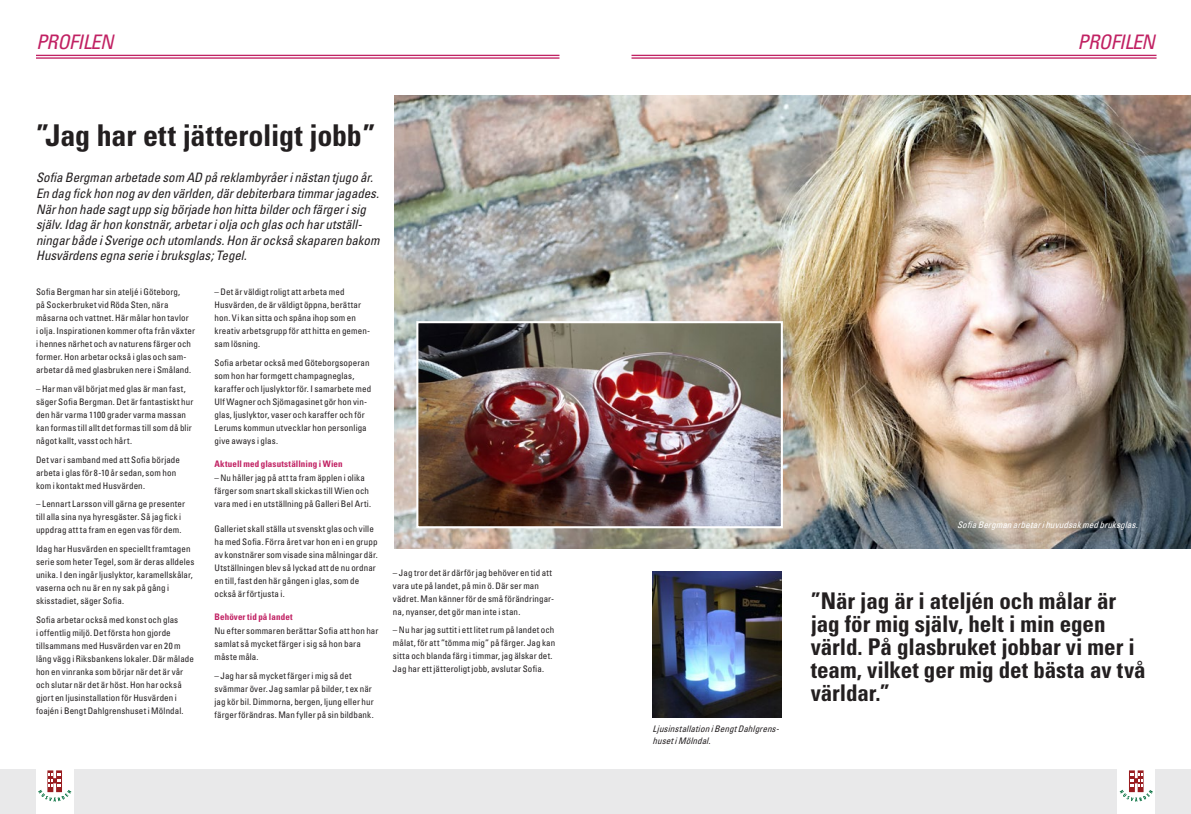
<style>
.page{position:relative;width:1191px;height:814px;background:#fff}
.page>*{position:absolute;margin:0;border:0;box-sizing:border-box;transform-origin:0 0}
.Rubrik_Framsida{font:700 condensed 30px "Univers";letter-spacing:-.005em;color:#231f20}
.Rubrik_Framsida-2{font:700 condensed 23px/23px "Univers";letter-spacing:-.005em;color:#231f20}
.Rubrik_mindre{font:italic condensed 20px "Univers";letter-spacing:-.025em;color:#c12163}
.Ingress_stor{font:italic condensed 13px/15.6px "Univers";letter-spacing:-.005em;color:#231f20}
.Bröd_utan_indrag{font:condensed 9px/13px "Univers";letter-spacing:.01em;color:#231f20}
.Bröd_med_indrag{font:italic condensed 9px "Univers";color:#231f20}
.Bröd_med_indrag-2{font:italic condensed 9px "Univers";color:#fff}
.Bröd_utan_indrag-2{font:700 condensed 9px "Univers";letter-spacing:.015em;color:#c12163}
.s1{font-weight:700;color:#c12163}
</style>
<div class="page">
<div style="left:0;top:768px;width:1191px;height:46px;background:#e9e9ea"></div>
<div style="left:36px;top:768px;width:37px;height:46px;background:#fff"></div>
<svg style="left:38px;top:770px;width:33px;height:31px"></svg>
<hr style="left:36px;top:55px;width:523px;height:1px;background:#c12163">
<hr style="left:36px;top:57px;width:523px;height:2px;background:#c12163">
<div style="left:1117px;top:768px;width:38px;height:46px;background:#fff"></div>
<svg style="left:1119px;top:770px;width:34px;height:31px"></svg>
<hr style="left:631px;top:55px;width:525px;height:1px;background:#c12163">
<hr style="left:631px;top:57px;width:525px;height:2px;background:#c12163">
<img style="left:394px;top:95px;width:797px;height:453px">
<img style="left:652px;top:571px;width:129px;height:146px">
<img style="left:419px;top:324px;width:361px;height:201px">
<div style="left:416px;top:321px;width:367px;height:207px;border:2px solid #fff"></div>
<p class="Rubrik_mindre" style="left:36px;top:29px;width:79px">PROFILEN</p>
<p class="Rubrik_mindre" style="left:1077px;top:29px;width:79px">PROFILEN</p>
<p class="Rubrik_Framsida" style="left:36px;top:117px;width:341px">”Jag har ett jätteroligt jobb”</p>
<p class="Ingress_stor" style="left:36px;top:170px;width:345px">Sofia Bergman arbetade som AD på reklambyråer i nästan tjugo år.<br>En dag fick hon nog av den världen, där debiterbara timmar jagades.<br>När hon hade sagt upp sig började hon hitta bilder och färger i sig själv. Idag är hon konstnär, arbetar i olja och glas och har utställ&shy;ningar både i Sverige och utomlands. Hon är också skaparen bakom Husvärdens egna serie i bruksglas; Tegel.</p>
<p class="Bröd_utan_indrag" style="left:36px;top:285px;width:161px">Sofia Bergman har sin ateljé i Göteborg,<br>på Sockerbruket vid Röda Sten, nära måsarna och vattnet. Här målar hon tavlor<br>i olja. Inspirationen kommer ofta från växter i hennes närhet och av naturens färger och former. Hon arbetar också i glas och sam&shy;arbetar då med glasbruken nere i Småland.</p>
<p class="Bröd_utan_indrag" style="left:36px;top:382px;width:159px">– Har man väl börjat med glas är man fast, säger Sofia Bergman. Det är fantastiskt hur den här varma 1100 grader varma massan kan formas till allt det formas till som då blir något kallt, vasst och hårt.</p>
<p class="Bröd_utan_indrag" style="left:36px;top:453px;width:145px">Det var i samband med att Sofia började arbeta i glas för 8-10 år sedan, som hon kom i kontakt med Husvärden.</p>
<p class="Bröd_utan_indrag" style="left:36px;top:497px;width:151px">– Lennart Larsson vill gärna ge presenter till alla sina nya hyresgäster. Så jag fick i uppdrag att ta fram en egen vas för dem.</p>
<p class="Bröd_utan_indrag" style="left:36px;top:542px;width:160px">Idag har Husvärden en speciellt framtagen serie som heter Tegel, som är deras alldeles unika. I den ingår ljuslyktor, karamellskålar, vaserna och nu är en ny sak på gång i skisstadiet, säger Sofia.</p>
<p class="Bröd_utan_indrag" style="left:36px;top:613px;width:159px">Sofia arbetar också med konst och glas<br>i offentlig miljö. Det första hon gjorde tillsammans med Husvärden var en 20 m lång vägg i Riksbankens lokaler. Där målade hon en vinranka som börjar när det är vår och slutar när det är höst. Hon har också gjort en ljusinstallation för Husvärden i foajén i Bengt Dahlgrenshuset i Mölndal.</p>
<p class="Bröd_utan_indrag" style="left:214px;top:285px;width:157px">– Det är väldigt roligt att arbeta med Husvärden, de är väldigt öppna, berättar hon. Vi kan sitta och spåna ihop som en kreativ arbetsgrupp för att hitta en gemen&shy;sam lösning.</p>
<p class="Bröd_utan_indrag" style="left:214px;top:356px;width:158px">Sofia arbetar också med Göteborgsoperan som hon har formgett champagneglas, karaffer och ljuslyktor för. I samarbete med Ulf Wagner och Sjömagasinet gör hon vin&shy;glas, ljuslyktor, vaser och karaffer och för Lerums kommun utvecklar hon personliga give aways i glas.</p>
<p class="Bröd_utan_indrag-2" style="left:214px;top:458px;width:130px">Aktuell med glasutställning i Wien</p>
<p class="Bröd_utan_indrag" style="left:214px;top:471px;width:158px">– Nu håller jag på att ta fram äpplen i olika färger som snart skall skickas till Wien och vara med i en utställning på Galleri Bel Arti.</p>
<p class="Bröd_utan_indrag" style="left:214px;top:522px;width:165px">Galleriet skall ställa ut svenskt glas och ville ha med Sofia. Förra året var hon en i en grupp av konstnärer som visade sina målningar där.<br>Utställningen blev så lyckad att de nu ordnar en till, fast den här gången i glas, som de också är förtjusta i.</p>
<p class="Bröd_utan_indrag" style="left:214px;top:610px;width:165px;line-height:14px"><span class="s1">Behöver tid på landet<br></span>Nu efter sommaren berättar Sofia att hon har</p>
<p class="Bröd_utan_indrag" style="left:214px;top:637px;width:148px">samlat så mycket färger i sig så hon bara måste måla.</p>
<p class="Bröd_utan_indrag" style="left:214px;top:669px;width:161px">– Jag har så mycket färger i mig så det svämmar över. Jag samlar på bilder, t ex när jag kör bil. Dimmorna, bergen, ljung eller hur färger förändras. Man fyller på sin bildbank.</p>
<p class="Bröd_utan_indrag" style="left:393px;top:565px;width:162px">– Jag tror det är därför jag behöver en tid att vara ute på landet, på min ö. Där ser man vädret. Man känner för de små förändringar&shy;na, nyanser, det gör man inte i stan.</p>
<p class="Bröd_utan_indrag" style="left:393px;top:623px;width:164px">– Nu har jag suttit i ett litet rum på landet och målat, för att ”tömma mig” på färger. Jag kan sitta och blanda färg i timmar, jag älskar det.<br>Jag har ett jätteroligt jobb, avslutar Sofia.</p>
<p class="Bröd_med_indrag" style="left:652px;top:723px;width:131px">LjusinstallationiBengtDahlgrens-</p>
<p class="Bröd_med_indrag" style="left:652px;top:735px;width:62px">husetiMölndal.</p>
<p class="Bröd_med_indrag-2" style="left:957px;top:519px;width:185px">SofiaBergmanarbetarihuvudsakmedbruksglas.</p>
<p class="Rubrik_Framsida-2" style="left:810px;top:589px;width:336px">”När jag är i ateljén och målar är jag för mig själv, helt i min egen värld. På glasbruket jobbar vi mer i team, vilket ger mig det bästa av två världar.”</p>
</div>
